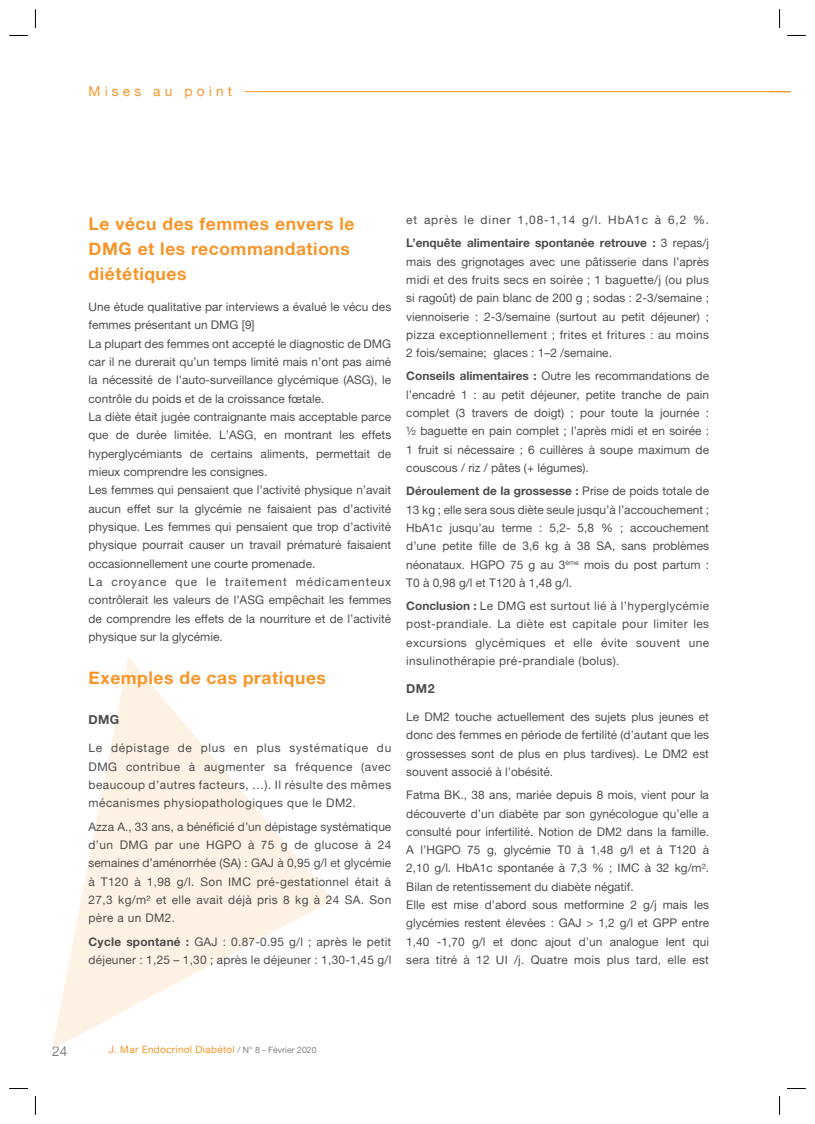
<style>
.page{position:relative;width:815px;height:1124px;background:#fff}
.page>*{position:absolute;margin:0;border:0;box-sizing:border-box;transform-origin:0 0}
.t1{font:17.5px/25.2px "Alte Haas Grotesk Bold";letter-spacing:.03em;color:#f79528}
.t2{font:13.75px "Alte Haas Grotesk";letter-spacing:.3em;color:#f79528}
.t3{font:13.75px "Alte Haas Grotesk";color:#8d8781}
.t4{font:12.5px "Alte Haas Grotesk Bold";letter-spacing:.03em;color:#4b4c4d}
.t5{font:11.88px/18.2px "Alte Haas Grotesk";color:#4b4c4d;text-align:justify}
.t6{font:11.88px "Alte Haas Grotesk Bold";color:#4b4c4d}
.t7{font:11.88px/18.4px "Alte Haas Grotesk";letter-spacing:.02em;color:#4b4c4d}
.t8{font:11.88px "Alte Haas Grotesk";letter-spacing:.075em;color:#4b4c4d}
.t9{font:10px "Alte Haas Grotesk";letter-spacing:.03em;color:#f79528}
.s1{font-family:"Alte Haas Grotesk Bold"}
.s2{font-family:"Alte Haas Grotesk"}
.s3{color:#808285}
.s4{font-size:8.75px;color:#808285}
</style>
<div class="page">
<hr style="left:245px;top:91px;width:545px;height:1px;background:#f79528">
<svg style="left:52px;top:657px;width:281px;height:392px"></svg>
<svg style="left:9px;top:35px;width:19px;height:1px"></svg>
<svg style="left:787px;top:35px;width:19px;height:1px"></svg>
<svg style="left:9px;top:1088px;width:19px;height:1px"></svg>
<svg style="left:787px;top:1088px;width:19px;height:1px"></svg>
<svg style="left:35px;top:9px;width:1px;height:19px"></svg>
<svg style="left:35px;top:1096px;width:1px;height:18px"></svg>
<svg style="left:779px;top:9px;width:1px;height:19px"></svg>
<svg style="left:779px;top:1096px;width:1px;height:18px"></svg>
<p class="t2" style="left:89px;top:83px;width:145px">Mises au point</p>
<h1 class="t1" style="left:89px;top:210px;width:267px">Le vécu des femmes envers le<br>DMG et les recommandations diététiques</h1>
<p class="t5" style="left:89px;top:297px;width:304px;text-align:left">Une étude qualitative par interviews a évalué le vécu des femmes présentant un DMG [9]<br>La plupart des femmes ont accepté le diagnostic de DMG car il ne durerait qu’un temps limité mais n’ont pas aimé la nécessité de l’auto-surveillance glycémique (ASG), le contrôle du poids et de la croissance fœtale.<br>La diète était jugée contraignante mais acceptable parce que de durée limitée. L’ASG, en montrant les effets hyperglycémiants de certains aliments, permettait de mieux comprendre les consignes.<br>Les femmes qui pensaient que l’activité physique n’avait aucun effet sur la glycémie ne faisaient pas d’activité physique. Les femmes qui pensaient que trop d’activité physique pourrait causer un travail prématuré faisaient occasionnellement une courte promenade.<br>La croyance que le traitement médicamenteux contrôlerait les valeurs de l’ASG empêchait les femmes de comprendre les effets de la nourriture et de l’activité physique sur la glycémie.</p>
<h1 class="t1" style="left:89px;top:664px;width:239px">Exemples de cas pratiques</h1>
<p class="t4" style="left:89px;top:711px;width:32px">DMG</p>
<p class="t5" style="left:89px;top:738px;width:304px">Le dépistage de plus en plus systématique du DMG contribue à augmenter sa fréquence (avec beaucoup d’autres facteurs, …). Il résulte des mêmes mécanismes physiopathologiques que le DM2.</p>
<p class="t5" style="left:89px;top:817px;width:304px">Azza A., 33 ans, a bénéficié d’un dépistage systématique d’un DMG par une HGPO à 75 g de glucose à 24 semaines d’aménorrhée (SA) : GAJ à 0,95 g/l et glycémie à T120 à 1,98 g/l. Son IMC pré-gestationnel était à 27,3 kg/m² et elle avait déjà pris 8 kg à 24 SA. Son père a un DM2.</p>
<p class="t7" style="left:89px;top:931px;width:304px"><span class="s1">Cycle spontané :</span> GAJ : 0.87-0.95 g/l ; après le petit déjeuner : 1,25 – 1,30 ; après le déjeuner : 1,30-1,45 g/l</p>
<p class="t8" style="left:406px;top:213px;width:304px">et après le diner 1,08-1,14 g/l. HbA1c à 6,2 %.</p>
<p class="t6" style="left:406px;top:236px;width:304px">L’enquête alimentaire spontanée retrouve : <span class="s2">3 repas/j</span></p>
<p class="t5" style="left:406px;top:252px;width:304px">mais des grignotages avec une pâtisserie dans l’après midi et des fruits secs en soirée ; 1 baguette/j (ou plus si ragoût) de pain blanc de 200 g ; sodas : 2-3/semaine ; viennoiserie : 2-3/semaine (surtout au petit déjeuner) ; pizza exceptionnellement ; frites et fritures : au moins 2 fois/semaine; glaces : 1–2 /semaine.</p>
<p class="t5" style="left:406px;top:367px;width:304px"><span class="s1">Conseils alimentaires :</span> Outre les recommandations de l’encadré 1 : au petit déjeuner, petite tranche de pain complet (3 travers de doigt) ; pour toute la journée : ½ baguette en pain complet ; l’après midi et en soirée :<br>1 fruit si nécessaire ; 6 cuillères à soupe maximum de couscous / riz / pâtes (+ légumes).</p>
<p class="t6" style="left:406px;top:483px;width:304px">Déroulement de la grossesse : <span class="s2">Prise de poids totale de</span></p>
<p class="t5" style="left:406px;top:500px;width:304px">13 kg ; elle sera sous diète seule jusqu’à l’accouchement ; HbA1c jusqu’au terme : 5,2- 5,8 % ; accouchement d’une petite fille de 3,6 kg à 38 SA, sans problèmes néonataux. HGPO 75 g au 3<sup>ème</sup> mois du post partum :<br>T0 à 0,98 g/l et T120 à 1,48 g/l.</p>
<p class="t5" style="left:406px;top:596px;width:304px"><span class="s1">Conclusion :</span> Le DMG est surtout lié à l’hyperglycémie post-prandiale. La diète est capitale pour limiter les excursions glycémiques et elle évite souvent une insulinothérapie pré-prandiale (bolus).</p>
<p class="t4" style="left:406px;top:680px;width:30px">DM2</p>
<p class="t5" style="left:406px;top:707px;width:304px">Le DM2 touche actuellement des sujets plus jeunes et donc des femmes en période de fertilité (d’autant que les grossesses sont de plus en plus tardives). Le DM2 est souvent associé à l’obésité.</p>
<p class="t5" style="left:406px;top:785px;width:304px;text-align:left">Fatma BK., 38 ans, mariée depuis 8 mois, vient pour la découverte d’un diabète par son gynécologue qu’elle a consulté pour infertilité. Notion de DM2 dans la famille.<br>A l’HGPO 75 g, glycémie T0 à 1,48 g/l et à T120 à 2,10 g/l. HbA1c spontanée à 7,3 % ; IMC à 32 kg/m².<br>Bilan de retentissement du diabète négatif.<br>Elle est mise d’abord sous metformine 2 g/j mais les glycémies restent élevées : GAJ &gt; 1,2 g/l et GPP entre 1,40 -1,70 g/l et donc ajout d’un analogue lent qui sera titré à 12 UI /j. Quatre mois plus tard, elle est</p>
<p class="t3" style="left:52px;top:1043px;width:17px">2<span class="s3">4</span></p>
<p class="t9" style="left:109px;top:1043px;width:209px">J. Mar Endocrinol Diabétol <span class="s4">/ N° 8 - Février 2020</span></p>
</div>
